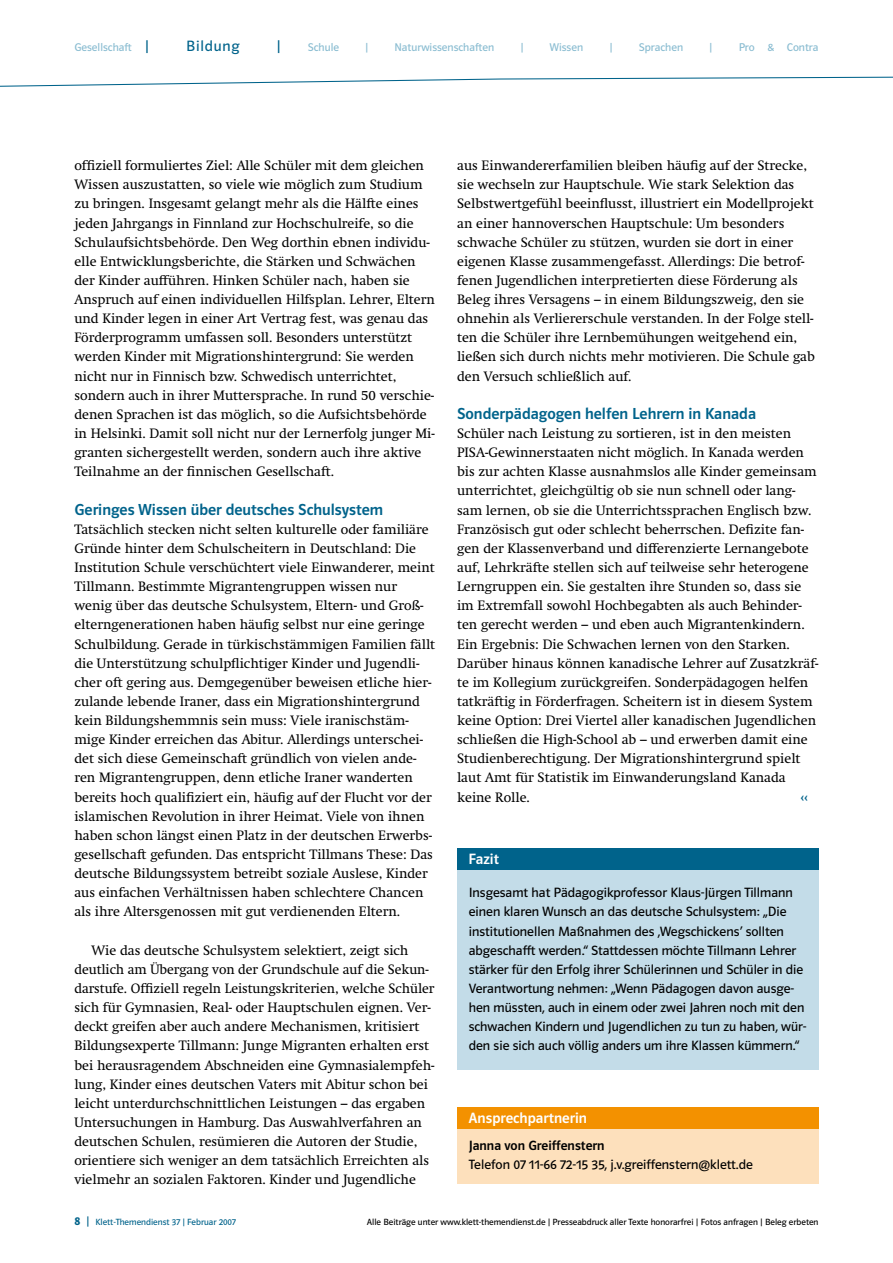
<style>
.page{position:relative;width:893px;height:1263px;background:#fff}
.page>*{position:absolute;margin:0;border:0;box-sizing:border-box;transform-origin:0 0}
.t1{font:16.5px "Polo 22 K Krftg";color:#00638b}
.t2{font:15px "Polo ST11 K Krftg";color:#fff}
.t3{font:15px "Polo ST11 K Buch";letter-spacing:.05em;color:#00638b}
.t4{font:13.5px/19.2px "Klett Swift";color:#000}
.t5{font:13.5px/19.2px "Polo ST11 K Buch";color:#000}
.t6{font:13.5px "Polo ST11 K Krftg";color:#000}
.t7{font:13.5px "Polo ST11 K Krftg";color:#00638b}
.t8{font:11.25px "Polo ST11 K Buch";color:#89bcd1}
.t9{font:9px "Polo ST11 K Buch";color:#000}
.t10{font:9px "Polo ST11 K Buch";color:#00638b}
.s1{font-size:15px;color:#00638b}
.s2{font-size:12px}
</style>
<div class="page">
<svg style="left:0;top:76px;width:893px;height:11px"></svg>
<div style="left:457px;top:866px;width:362px;height:203px;background:#c3dce8"></div>
<div style="left:457px;top:848px;width:362px;height:22px;background:#00638b"></div>
<div style="left:457px;top:1126px;width:362px;height:58px;background:#fde0bc"></div>
<div style="left:457px;top:1108px;width:362px;height:21px;background:#f39100"></div>
<p class="t8" style="left:74px;top:41px;width:76px">Gesellschaft <span class="s1">|</span></p>
<p class="t3" style="left:186px;top:37px;width:55px">Bildung</p>
<p class="t3" style="left:277px;top:37px;width:6px">|</p>
<p class="t8" style="left:308px;top:41px;width:33px">Schule</p>
<p class="t8" style="left:365px;top:41px;width:5px">|</p>
<p class="t8" style="left:395px;top:41px;width:101px">Naturwissenschaften</p>
<p class="t8" style="left:520px;top:41px;width:5px">|</p>
<p class="t8" style="left:550px;top:41px;width:35px">Wissen</p>
<p class="t8" style="left:609px;top:41px;width:5px">|</p>
<p class="t8" style="left:639px;top:41px;width:46px">Sprachen</p>
<p class="t8" style="left:709px;top:41px;width:5px">|</p>
<p class="t8" style="left:739px;top:41px;width:81px">Pro &amp; Contra</p>
<p class="t4" style="left:74px;top:156px;width:362px">offiziell formuliertes Ziel: Alle Schüler mit dem gleichen Wissen auszustatten, so viele wie möglich zum Studium zu bringen. Insgesamt gelangt mehr als die Hälfte eines jeden Jahrgangs in Finnland zur Hochschulreife, so die Schulaufsichtsbehörde. Den Weg dorthin ebnen individu&shy;elle Entwicklungsberichte, die Stärken und Schwächen der Kinder aufführen. Hinken Schüler nach, haben sie Anspruch auf einen individuellen Hilfsplan. Lehrer, Eltern und Kinder legen in einer Art Vertrag fest, was genau das Förderprogramm umfassen soll. Besonders unterstützt werden Kinder mit Migrationshintergrund: Sie werden nicht nur in Finnisch bzw. Schwedisch unterrichtet, sondern auch in ihrer Muttersprache. In rund 50 verschie&shy;denen Sprachen ist das möglich, so die Aufsichtsbehörde in Helsinki. Damit soll nicht nur der Lernerfolg junger Mi&shy;granten sichergestellt werden, sondern auch ihre aktive Teilnahme an der finnischen Gesellschaft.</p>
<p class="t1" style="left:74px;top:500px;width:310px">Geringes Wissen über deutsches Schulsystem</p>
<p class="t4" style="left:74px;top:520px;width:362px">Tatsächlich stecken nicht selten kulturelle oder familiäre Gründe hinter dem Schulscheitern in Deutschland: Die Institution Schule verschüchtert viele Einwanderer, meint Tillmann. Bestimmte Migrantengruppen wissen nur wenig über das deutsche Schulsystem, Eltern- und Groß&shy;elterngenerationen haben häufig selbst nur eine geringe Schulbildung. Gerade in türkischstämmigen Familien fällt die Unterstützung schulpflichtiger Kinder und Jugendli&shy;cher oft gering aus. Demgegenüber beweisen etliche hier&shy;zulande lebende Iraner, dass ein Migrationshintergrund kein Bildungshemmnis sein muss: Viele iranischstäm&shy;mige Kinder erreichen das Abitur. Allerdings unterschei&shy;det sich diese Gemeinschaft gründlich von vielen ande&shy;ren Migrantengruppen, denn etliche Iraner wanderten bereits hoch qualifiziert ein, häufig auf der Flucht vor der islamischen Revolution in ihrer Heimat. Viele von ihnen haben schon längst einen Platz in der deutschen Erwerbs&shy;gesellschaft gefunden. Das entspricht Tillmans These: Das deutsche Bildungssystem betreibt soziale Auslese, Kinder aus einfachen Verhältnissen haben schlechtere Chancen als ihre Altersgenossen mit gut verdienenden Eltern.</p>
<p class="t4" style="left:74px;top:940px;width:362px;text-indent:17px">Wie das deutsche Schulsystem selektiert, zeigt sich deutlich am Übergang von der Grundschule auf die Sekun&shy;darstufe. Offiziell regeln Leistungskriterien, welche Schüler sich für Gymnasien, Real- oder Hauptschulen eignen. Ver&shy;deckt greifen aber auch andere Mechanismen, kritisiert Bildungsexperte Tillmann: Junge Migranten erhalten erst bei herausragendem Abschneiden eine Gymnasialempfeh&shy;lung, Kinder eines deutschen Vaters mit Abitur schon bei leicht unterdurchschnittlichen Leistungen – das ergaben Untersuchungen in Hamburg. Das Auswahlverfahren an deutschen Schulen, resümieren die Autoren der Studie, orientiere sich weniger an dem tatsächlich Erreichten als vielmehr an sozialen Faktoren. Kinder und Jugendliche</p>
<p class="t4" style="left:457px;top:156px;width:359px">aus Einwandererfamilien bleiben häufig auf der Strecke, sie wechseln zur Hauptschule. Wie stark Selektion das Selbstwertgefühl beeinflusst, illustriert ein Modellprojekt an einer hannoverschen Hauptschule: Um besonders schwache Schüler zu stützen, wurden sie dort in einer eigenen Klasse zusammengefasst. Allerdings: Die betrof&shy;fenen Jugendlichen interpretierten diese Förderung als Beleg ihres Versagens – in einem Bildungszweig, den sie ohnehin als Verliererschule verstanden. In der Folge stell&shy;ten die Schüler ihre Lernbemühungen weitgehend ein, ließen sich durch nichts mehr motivieren. Die Schule gab den Versuch schließlich auf.</p>
<p class="t1" style="left:457px;top:405px;width:301px">Sonderpädagogen helfen Lehrern in Kanada</p>
<p class="t4" style="left:457px;top:424px;width:363px">Schüler nach Leistung zu sortieren, ist in den meisten PISA-Gewinnerstaaten nicht möglich. In Kanada werden bis zur achten Klasse ausnahmslos alle Kinder gemeinsam unterrichtet, gleichgültig ob sie nun schnell oder lang&shy;sam lernen, ob sie die Unterrichtssprachen Englisch bzw.<br>Französisch gut oder schlecht beherrschen. Defizite fan&shy;gen der Klassenverband und differenzierte Lernangebote auf, Lehrkräfte stellen sich auf teilweise sehr heterogene Lerngruppen ein. Sie gestalten ihre Stunden so, dass sie im Extremfall sowohl Hochbegabten als auch Behinder&shy;ten gerecht werden – und eben auch Migrantenkindern.<br>Ein Ergebnis: Die Schwachen lernen von den Starken.<br>Darüber hinaus können kanadische Lehrer auf Zusatzkräf&shy;te im Kollegium zurückgreifen. Sonderpädagogen helfen tatkräftig in Förderfragen. Scheitern ist in diesem System keine Option: Drei Viertel aller kanadischen Jugendlichen schließen die High-School ab – und erwerben damit eine Studienberechtigung. Der Migrationshintergrund spielt laut Amt für Statistik im Einwanderungsland Kanada keine Rolle.</p>
<p class="t7" style="left:800px;top:790px;width:9px">‹‹</p>
<p class="t2" style="left:469px;top:851px;width:32px">Fazit</p>
<p class="t5" style="left:469px;top:883px;width:339px">Insgesamt hat Pädagogikprofessor Klaus-Jürgen Tillmann einen klaren Wunsch an das deutsche Schulsystem: „Die institutionellen Maßnahmen des ‚Wegschickens’ sollten abgeschafft werden.“ Stattdessen möchte Tillmann Lehrer stärker für den Erfolg ihrer Schülerinnen und Schüler in die Verantwortung nehmen: „Wenn Pädagogen davon ausge&shy;hen müssten, auch in einem oder zwei Jahren noch mit den schwachen Kindern und Jugendlichen zu tun zu haben, wür&shy;den sie sich auch völlig anders um ihre Klassen kümmern.“</p>
<p class="t2" style="left:469px;top:1109px;width:120px">Ansprechpartnerin</p>
<p class="t6" style="left:469px;top:1138px;width:137px">Janna von Greiffenstern</p>
<p class="t5" style="left:469px;top:1155px;width:286px">Telefon 07 11-66 72-15 35, j.v.greiffenstern@klett.de</p>
<p class="t10" style="left:86px;top:1217px;width:151px"><span class="s2">|</span> Klett-Themendienst 37 | Februar 2007</p>
<p class="t9" style="left:367px;top:1217px;width:453px">Alle Beiträge unter www.klett-themendienst.de | Presseabdruck aller Texte honorarfrei | Fotos anfragen | Beleg erbeten</p>
</div>
